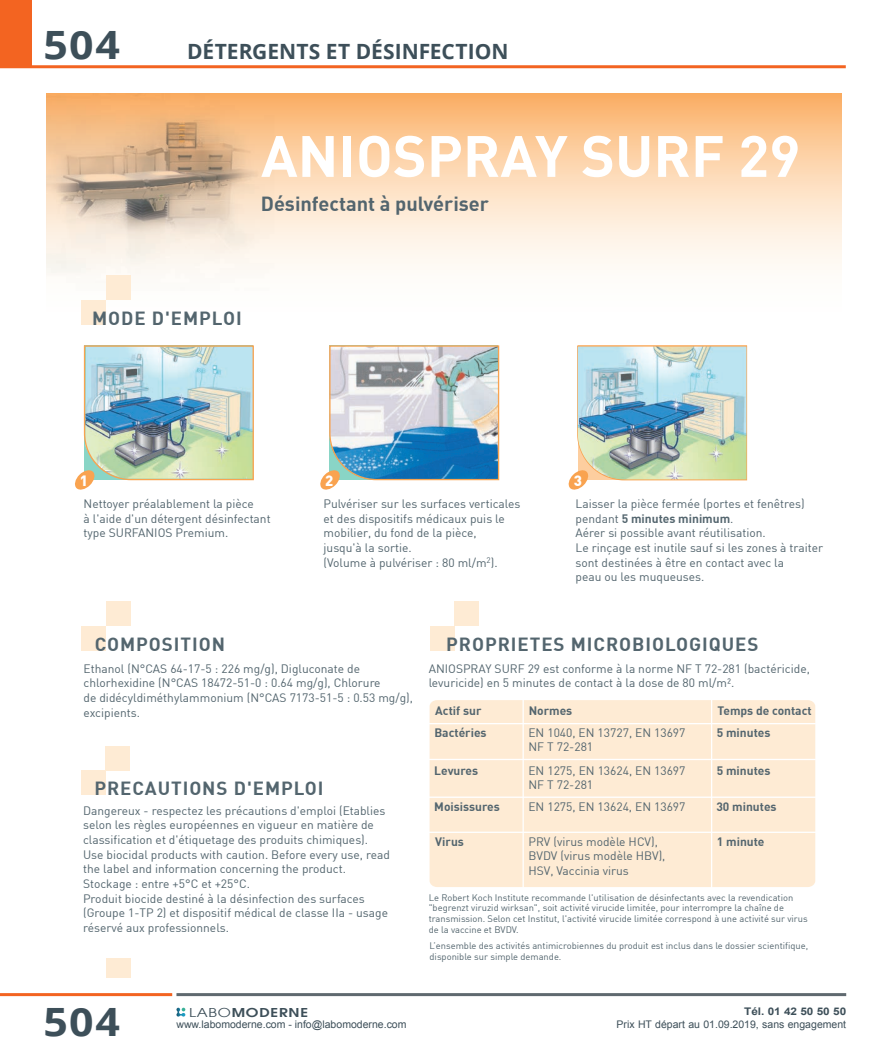
<style>
.page{position:relative;width:893px;height:1063px;background:#fff}
.page>*{position:absolute;margin:0;border:0;box-sizing:border-box;transform-origin:0 0}
.t1{font:700 57.45px "DIN";color:#fff}
.t2{font:700 39px "Open Sans";letter-spacing:.04em;color:#3d4f59;scale:1.1 1}
.t3{font:700 21px "Open Sans";letter-spacing:.005em;color:#3d4f59}
.t4{font:700 19.95px "DIN";color:#53656e}
.t5{font:700 18.75px "DIN";letter-spacing:.05em;color:#53656e}
.t6{font:900 14.7px "DIN";color:#fff}
.t7{font:12px/14.7px "DIN";color:#53656e}
.t8{font:700 12px "DIN";color:#53656e}
.t9{font:600 12px "Avant Garde";letter-spacing:.05em;color:#3d4f59;scale:1.25 1}
.t10{font:10.5px "Arial";color:#3d4f59}
.t11{font:700 10.5px "Arial";color:#3d4f59;scale:1.12 1}
.t12{font:9.3px/10.6px "DIN";color:#53656e}
.s1{font-weight:700}
.s2{font-weight:400}
</style>
<div class="page">
<hr style="left:0;top:993px;width:172px;height:3px;background:#f36421">
<hr style="left:176px;top:993px;width:670px;height:3px;background:#5f696f">
<div style="left:0;top:0;width:32px;height:68px;background:#f36421"></div>
<svg style="left:176px;top:1008px;width:9px;height:9px"></svg>
<hr style="left:0;top:65px;width:846px;height:3px;background:#f36421">
<svg style="left:306px;top:94px;width:535px;height:172px;background:#fcdab6"></svg>
<img style="left:47px;top:94px;width:259px;height:181px">
<div style="left:430px;top:700px;width:385px;height:187px;background:#feebd4"></div>
<hr style="left:522px;top:699px;width:2px;height:279px;background:#fff">
<hr style="left:711px;top:699px;width:1px;height:279px;background:#fff">
<hr style="left:428px;top:759px;width:388px;height:1px;background:#fff">
<hr style="left:428px;top:723px;width:388px;height:1px;background:#fff">
<hr style="left:428px;top:797px;width:388px;height:1px;background:#fff">
<div style="left:81px;top:300px;width:25px;height:25px;background:#feebd4"></div>
<div style="left:106px;top:275px;width:25px;height:25px;background:#feebd4"></div>
<div style="left:81px;top:626px;width:25px;height:25px;background:#feebd4"></div>
<div style="left:106px;top:601px;width:24px;height:25px;background:#feebd4"></div>
<div style="left:430px;top:626px;width:24px;height:25px;background:#feebd4"></div>
<div style="left:454px;top:601px;width:25px;height:25px;background:#feebd4"></div>
<div style="left:81px;top:770px;width:25px;height:25px;background:#feebd4"></div>
<div style="left:106px;top:746px;width:24px;height:24px;background:#feebd4"></div>
<div style="left:106px;top:958px;width:25px;height:20px;background:#feebd4"></div>
<img style="left:75px;top:345px;width:179px;height:145px">
<svg style="left:320px;top:345px;width:180px;height:145px"></svg>
<svg style="left:568px;top:345px;width:180px;height:145px"></svg>
<hr style="left:429px;top:832px;width:387px;height:1px;background:#fff">
<img style="left:578px;top:347px;width:168px;height:132px">
<h2 class="t2" style="left:43px;top:17px;width:71px">504</h2>
<h3 class="t3" style="left:187px;top:37px;width:323px">DÉTERGENTS ET DÉSINFECTION</h3>
<h1 class="t1" style="left:261px;top:119px;width:541px">ANIOSPRAY SURF 29</h1>
<h3 class="t4" style="left:261px;top:191px;width:230px">Désinfectant à pulvériser</h3>
<h3 class="t5" style="left:92px;top:306px;width:151px">MODE D'EMPLOI</h3>
<p class="t6" style="left:80px;top:471px;width:10px">1</p>
<p class="t6" style="left:325px;top:471px;width:10px">2</p>
<p class="t6" style="left:574px;top:471px;width:10px">3</p>
<p class="t7" style="left:84px;top:496px;width:189px">Nettoyer préalablement la pièce<br>à l'aide d'un détergent désinfectant type SURFANIOS Premium.</p>
<p class="t7" style="left:324px;top:496px;width:198px">Pulvériser sur les surfaces verticales et des dispositifs médicaux puis le mobilier, du fond de la pièce,<br>jusqu'à la sortie.<br>(Volume à pulvériser : 80 ml/m<sup>2</sup>).</p>
<p class="t7" style="left:576px;top:496px;width:249px">Laisser la pièce fermée (portes et fenêtres) pendant <span class="s1">5 minutes minimum</span>.<br>Aérer si possible avant réutilisation.<br>Le rinçage est inutile sauf si les zones à traiter sont destinées à être en contact avec la<br>peau ou les muqueuses.</p>
<h3 class="t5" style="left:95px;top:632px;width:132px">COMPOSITION</h3>
<h3 class="t5" style="left:446px;top:632px;width:314px">PROPRIETES MICROBIOLOGIQUES</h3>
<p class="t7" style="left:84px;top:661px;width:331px">Ethanol (N°CAS 64-17-5 : 226 mg/g), Digluconate de chlorhexidine (N°CAS 18472-51-0 : 0.64 mg/g), Chlorure<br>de didécyldiméthylammonium (N°CAS 7173-51-5 : 0.53 mg/g), excipients.</p>
<h3 class="t5" style="left:94px;top:776px;width:231px">PRECAUTIONS D'EMPLOI</h3>
<p class="t7" style="left:83px;top:803px;width:308px">Dangereux - respectez les précautions d'emploi (Etablies selon les règles européennes en vigueur en matière de classification et d'étiquetage des produits chimiques).<br>Use biocidal products with caution. Before every use, read the label and information concerning the product.<br>Stockage : entre +5°C et +25°C.<br>Produit biocide destiné à la désinfection des surfaces (Groupe 1-TP 2) et dispositif médical de classe IIa - usage réservé aux professionnels.</p>
<p class="t7" style="left:429px;top:661px;width:383px">ANIOSPRAY SURF 29 est conforme à la norme NF T 72-281 (bactéricide, levuricide) en 5 minutes de contact à la dose de 80 ml/m².</p>
<p class="t8" style="left:435px;top:702px;width:48px">Actif sur</p>
<p class="t8" style="left:529px;top:702px;width:45px">Normes</p>
<p class="t8" style="left:717px;top:702px;width:96px">Temps de contact</p>
<p class="t8" style="left:434px;top:725px;width:54px">Bactéries</p>
<p class="t8" style="left:434px;top:762px;width:45px">Levures</p>
<p class="t8" style="left:434px;top:798px;width:67px">Moisissures</p>
<p class="t8" style="left:435px;top:834px;width:30px">Virus</p>
<p class="t7" style="left:528px;top:725px;width:159px">EN 1040, EN 13727, EN 13697<br>NF T 72-281</p>
<p class="t7" style="left:528px;top:763px;width:159px">EN 1275, EN 13624, EN 13697<br>NF T 72-281</p>
<p class="t7" style="left:528px;top:799px;width:159px">EN 1275, EN 13624, EN 13697</p>
<p class="t7" style="left:528px;top:834px;width:138px">PRV (virus modèle HCV),<br>BVDV (virus modèle HBV),<br>HSV, Vaccinia virus</p>
<p class="t8" style="left:717px;top:725px;width:55px">5 minutes</p>
<p class="t8" style="left:717px;top:762px;width:55px">5 minutes</p>
<p class="t8" style="left:716px;top:798px;width:62px">30 minutes</p>
<p class="t8" style="left:717px;top:834px;width:49px">1 minute</p>
<p class="t12" style="left:429px;top:892px;width:381px">Le Robert Koch Institute recommande l'utilisation de désinfectants avec la revendication "begrenzt viruzid wirksan", soit activité virucide limitée, pour interrompre la chaîne de transmission. Selon cet Institut, l'activité virucide limitée correspond à une activité sur virus de la vaccine et BVDV.</p>
<p class="t12" style="left:430px;top:941px;width:380px">L’ensemble des activités antimicrobiennes du produit est inclus dans le dossier scientifique, disponible sur simple demande.</p>
<p class="t9" style="left:189px;top:1004px;width:97px"><span class="s2">LABO</span>MODERNE</p>
<h2 class="t2" style="left:43px;top:994px;width:71px">504</h2>
<p class="t11" style="left:744px;top:1005px;width:93px">Tél. 01 42 50 50 50</p>
<p class="t10" style="left:176px;top:1018px;width:232px">www.labomoderne.com - info@labomoderne.com</p>
<p class="t10" style="left:617px;top:1017px;width:231px">Prix HT départ au 01.09.2019, sans engagement</p>
</div>
